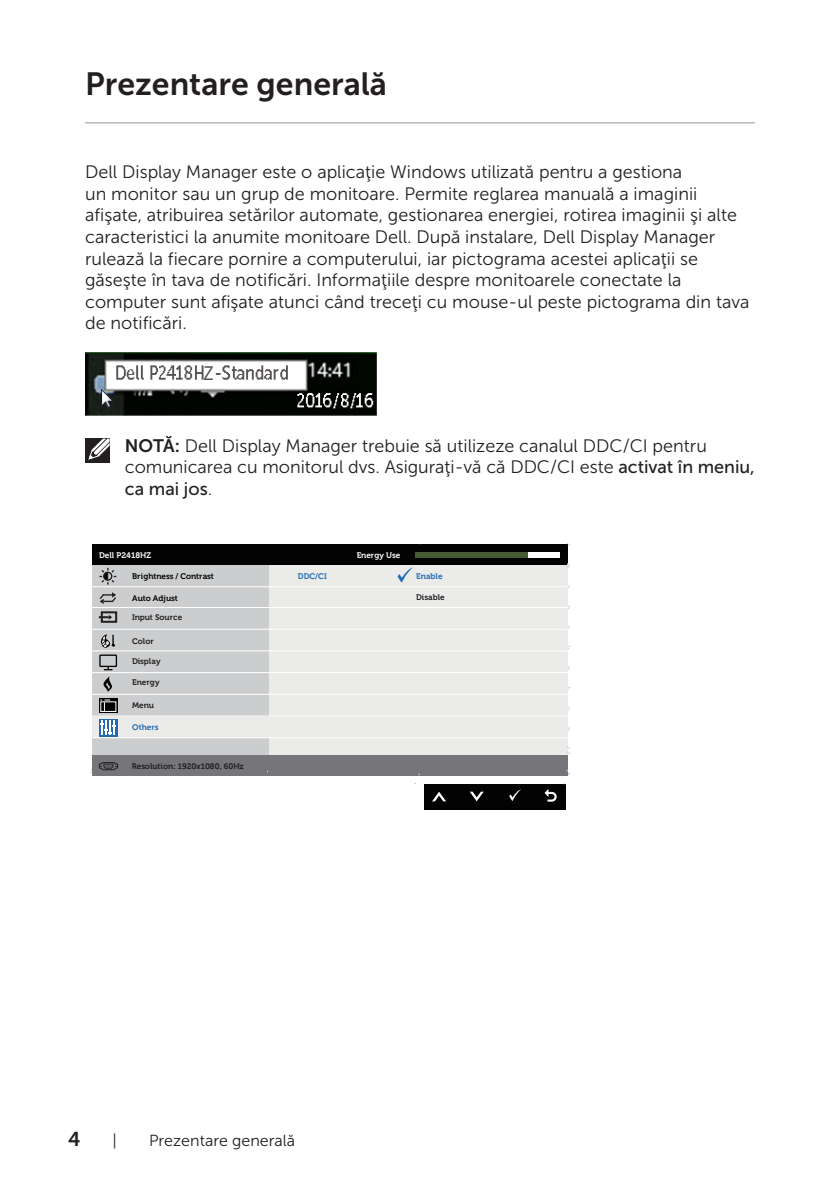
<style>
.page{position:relative;width:840px;height:1191px;background:#fff}
.page>*{position:absolute;margin:0;border:0;box-sizing:border-box;transform-origin:0 0}
.Contents{font:32px "Museo Sans For Dell 700";color:#231f20}
.pages{font:20px "Museo Sans For Dell 700";color:#231f20}
.t1{font:19.2px "Arial Narrow";color:#575353}
.text{font:18px/21.6px "Museo Sans For Dell 300";color:#231f20}
.pages-2{font:16px "Museo Sans For Dell 300";color:#231f20}
.t2{font:700 8.2px "Museo For Dell";color:#231f20}
.t3{font:700 8.2px "Museo For Dell";color:#030303}
.t4{font:700 8.2px "Museo For Dell";color:#fff}
.t5{font:700 8.2px "Museo For Dell";color:#1f6bb5}
.t6{font:700 8.2px "Museo For Dell";letter-spacing:.005em;color:#226ab4}
.s1{font-family:"Museo Sans For Dell 700"}
.s2{font-family:"Museo Sans For Dell 500"}
</style>
<div class="page">
<hr style="left:85px;top:122px;width:669px;height:1px;background:#939598">
<img style="left:85px;top:353px;width:291px;height:63px">
<div style="left:204px;top:363px;width:10px;height:20px;background:#fff"></div>
<div style="left:85px;top:439px;width:24px;height:24px;background:#231f20"></div>
<svg style="left:87px;top:438px;width:23px;height:22px"></svg>
<div style="left:424px;top:784px;width:141px;height:25px;background:#030303"></div>
<svg style="left:432px;top:791px;width:14px;height:10px"></svg>
<svg style="left:469px;top:791px;width:14px;height:10px"></svg>
<svg style="left:544px;top:789px;width:12px;height:12px"></svg>
<svg style="left:509px;top:789px;width:11px;height:11px"></svg>
<div style="left:92px;top:543px;width:475px;height:21px;background:#030303"></div>
<div style="left:267px;top:565px;width:300px;height:206px;background:#ebebea"></div>
<div style="left:415px;top:552px;width:144px;height:5px;background:#fff"></div>
<div style="left:415px;top:552px;width:113px;height:5px;background:#465b31"></div>
<div style="left:92px;top:565px;width:177px;height:190px;background:#cccdce"></div>
<div style="left:92px;top:717px;width:176px;height:20px;background:#ebebea"></div>
<div style="left:99px;top:719px;width:18px;height:17px;background:#226ab4"></div>
<svg style="left:100px;top:720px;width:16px;height:15px"></svg>
<div style="left:99px;top:698px;width:18px;height:15px;background:#030303"></div>
<div style="left:100px;top:701px;width:16px;height:11px;border:1px solid #fff"></div>
<svg style="left:100px;top:699px;width:10px;height:12px"></svg>
<div style="left:99px;top:654px;width:18px;height:13px;border:1px solid #030303"></div>
<svg style="left:104px;top:666px;width:8px;height:4px"></svg>
<svg style="left:99px;top:592px;width:17px;height:12px"></svg>
<svg style="left:101px;top:634px;width:14px;height:14px"></svg>
<svg style="left:103px;top:676px;width:9px;height:16px"></svg>
<hr style="left:91px;top:629px;width:476px;height:1px;background:#fff">
<hr style="left:91px;top:607px;width:476px;height:1px;background:#fff">
<hr style="left:91px;top:650px;width:476px;height:1px;background:#fff">
<hr style="left:91px;top:586px;width:476px;height:1px;background:#fff">
<hr style="left:91px;top:672px;width:476px;height:1px;background:#fff">
<hr style="left:91px;top:694px;width:476px;height:1px;background:#fff">
<hr style="left:91px;top:715px;width:476px;height:1px;background:#fff">
<hr style="left:91px;top:737px;width:476px;height:1px;background:#fff">
<svg style="left:99px;top:568px;width:17px;height:16px"></svg>
<div style="left:92px;top:755px;width:475px;height:21px;background:#767579"></div>
<svg style="left:99px;top:762px;width:19px;height:9px"></svg>
<div style="left:101px;top:611px;width:16px;height:12px;border:2px solid #231f20"></div>
<svg style="left:99px;top:615px;width:13px;height:4px"></svg>
<svg style="left:567px;top:746px;width:2px;height:8px"></svg>
<svg style="left:566px;top:768px;width:3px;height:7px"></svg>
<svg style="left:565px;top:563px;width:4px;height:5px"></svg>
<svg style="left:397px;top:567px;width:15px;height:15px"></svg>
<p class="Contents" style="left:85px;top:66px;width:303px">Prezentare generală</p>
<p class="text" style="left:85px;top:161px;width:665px">Dell Display Manager este o aplicaţie Windows utilizată pentru a gestiona<br>un monitor sau un grup de monitoare. Permite reglarea manuală a imaginii afişate, atribuirea setărilor automate, gestionarea energiei, rotirea imaginii şi alte caracteristici la anumite monitoare Dell. După instalare, Dell Display Manager rulează la fiecare pornire a computerului, iar pictograma acestei aplicaţii se găseşte în tava de notificări. Informaţiile despre monitoarele conectate la computer sunt afişate atunci când treceţi cu mouse-ul peste pictograma din tava de notificări.</p>
<p class="t1" style="left:204px;top:359px;width:11px">Z</p>
<p class="text" style="left:125px;top:435px;width:631px"><span class="s1">NOTĂ:</span> Dell Display Manager trebuie să utilizeze canalul DDC/CI pentru comunicarea cu monitorul dvs. Asiguraţi-vă că DDC/CI este <span class="s2">activat în meniu, ca mai jos</span>.</p>
<p class="t4" style="left:99px;top:550px;width:53px">Dell P2418HZ</p>
<p class="t4" style="left:356px;top:550px;width:45px">Energy Use</p>
<p class="t3" style="left:132px;top:572px;width:83px">Brightness / Contrast</p>
<p class="t3" style="left:132px;top:593px;width:47px">Auto Adjust</p>
<p class="t2" style="left:132px;top:613px;width:52px">Input Source</p>
<p class="t2" style="left:132px;top:637px;width:23px">Color</p>
<p class="t2" style="left:132px;top:656px;width:30px">Display</p>
<p class="t2" style="left:132px;top:678px;width:29px">Energy</p>
<p class="t2" style="left:132px;top:701px;width:23px">Menu</p>
<p class="t6" style="left:132px;top:723px;width:28px">Others</p>
<p class="t2" style="left:132px;top:762px;width:113px">Resolution: 1920x1080, 60Hz</p>
<p class="t5" style="left:298px;top:572px;width:30px">DDC/CI</p>
<p class="t5" style="left:416px;top:572px;width:28px">Enable</p>
<p class="t2" style="left:416px;top:592px;width:30px">Disable</p>
<p class="pages" style="left:68px;top:1127px;width:14px">4</p>
<p class="pages-2" style="left:112px;top:1131px;width:6px">|</p>
<p class="pages-2" style="left:149px;top:1131px;width:147px">Prezentare generală</p>
</div>
